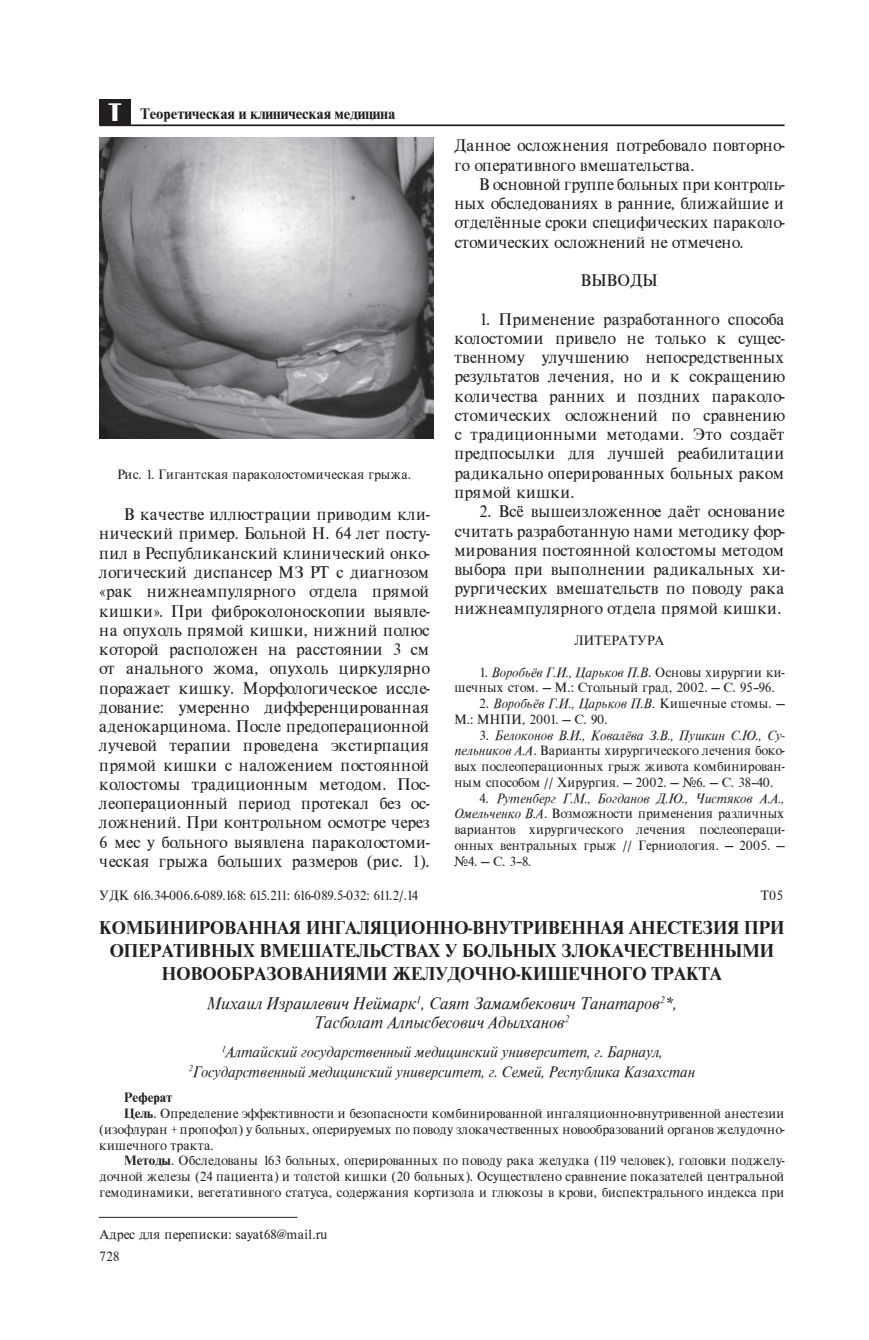
<style>
.page{position:relative;width:869px;height:1340px;background:#fff}
.page>*{position:absolute;margin:0;border:0;box-sizing:border-box;transform-origin:0 0}
.t1{font:700 19.25px/23.1px "Nimbus Cyr";color:#231f20;text-align:center}
.t2{font:17.5px/19.2px "Nimbus Cyr";color:#231f20;text-align:justify}
.t3{font:italic 17.5px/19.2px "Nimbus Cyr";color:#231f20;text-align:center}
.t4{font:italic 15.75px/19.2px "Nimbus Cyr";color:#231f20;text-align:center}
.t5{font:700 15.75px "Nimbus Cyr";color:#231f20}
.t6{font:14px/15.8px "Nimbus Cyr";color:#231f20}
.t7{font:14px "Nimbus Cyr";letter-spacing:-.04em;color:#231f20}
.t8{font:700 14px "Nimbus Cyr";color:#231f20}
.s1{font-family:"TT Compact";font-weight:400;font-size:21px;color:#fff}
.s2{font-style:italic}
.s3{font-weight:700}
</style>
<div class="page">
<hr style="left:99px;top:124px;width:685px;height:2px;background:#231f20">
<div style="left:99px;top:99px;width:31px;height:25px;background:#231f20"></div>
<img style="left:99px;top:137px;width:334px;height:302px">
<hr style="left:99px;top:1216px;width:198px;height:1px;background:#231f20">
<p class="t5" style="left:108px;top:104px;width:288px"><span class="s1">Т</span> Теоретическая и клиническая медицина</p>
<p class="t6" style="left:117px;top:465px;width:295px">Рис. 1. Гигантская параколостомическая грыжа.</p>
<p class="t2" style="left:99px;top:504px;width:332px;text-indent:25px">В качестве иллюстрации приводим кли&shy;нический пример. Больной Н. 64 лет посту&shy;пил в Республиканский клинический онко&shy;логический диспансер МЗ РТ с диагнозом «рак нижнеампулярного отдела прямой кишки». При фиброколоноскопии выявле&shy;на опухоль прямой кишки, нижний полюс которой расположен на расстоянии 3 см от анального жома, опухоль циркулярно поражает кишку. Морфологическое иссле&shy;дование: умеренно дифференцированная аденокарцинома. После предоперационной лучевой терапии проведена экстирпация прямой кишки с наложением постоянной колостомы традиционным методом. Пос&shy;леоперационный период протекал без ос&shy;ложнений. При контрольном осмотре через 6 мес у больного выявлена параколостоми&shy;ческая грыжа больших размеров (рис. 1).</p>
<p class="t2" style="left:454px;top:135px;width:332px">Данное осложнения потребовало повторно&shy;го оперативного вмешательства.</p>
<p class="t2" style="left:454px;top:173px;width:332px;text-indent:25px">В основной группе больных при контроль&shy;ных обследованиях в ранние, ближайшие и отделённые сроки специфических параколо&shy;стомических осложнений не отмечено.</p>
<p class="t2" style="left:580px;top:270px;width:79px">ВЫВОДЫ</p>
<p class="t2" style="left:454px;top:308px;width:332px;text-indent:25px">1. Применение разработанного способа колостомии привело не только к сущес&shy;твенному улучшению непосредственных результатов лечения, но и к сокращению количества ранних и поздних параколо&shy;стомических осложнений по сравнению с традиционными методами. Это создаёт предпосылки для лучшей реабилитации радикально оперированных больных раком прямой кишки.</p>
<p class="t2" style="left:454px;top:501px;width:332px;text-indent:25px">2. Всё вышеизложенное даёт основание считать разработанную нами методику фор&shy;мирования постоянной колостомы методом выбора при выполнении радикальных хи&shy;рургических вмешательств по поводу рака нижнеампулярного отдела прямой кишки.</p>
<p class="t6" style="left:574px;top:632px;width:92px">ЛИТЕРАТУРА</p>
<p class="t6" style="left:454px;top:663px;width:332px;text-indent:25px">1. <span class="s2">Воробьёв Г.И., Царьков П.В</span>. Основы хирургии ки&shy;шечных стом. — М.: Стольный град, 2002. — С. 95–96.</p>
<p class="t6" style="left:454px;top:695px;width:331px;text-indent:25px">2. <span class="s2">Воробьёв Г.И., Царьков П.В</span>. Кишечные стомы. —<br>М.: МНПИ, 2001. — С. 90.</p>
<p class="t6" style="left:454px;top:726px;width:332px;text-align:justify;text-indent:25px">3. <span class="s2">Белоконов В.И., Ковалёва З.В., Пушкин С.Ю., Су&shy;пельников А.А</span>. Варианты хирургического лечения боко&shy;вых послеоперационных грыж живота комбинирован&shy;ным способом // Хирургия. — 2002. — №6. — С. 38–40.</p>
<p class="t6" style="left:454px;top:789px;width:332px;text-align:justify;text-indent:25px">4. <span class="s2">Рутенберг Г.М., Богданов Д.Ю., Чистяков А.А., Омельченко В.А</span>. Возможности применения различных вариантов хирургического лечения послеопераци&shy;онных вентральных грыж // Герниология. — 2005. — №4. — С. 3–8.</p>
<p class="t7" style="left:99px;top:887px;width:320px">УДК 616.34-006.6-089.168: 615.211: 616-089.5-032: 611.2/.14</p>
<p class="t6" style="left:760px;top:887px;width:24px">Т05</p>
<p class="t1" style="left:99px;top:914px;width:686px">КОМБИНИРОВАННАЯ ИНГАЛЯЦИОННО-ВНУТРИВЕННАЯ АНЕСТЕЗИЯ ПРИ<br>ОПЕРАТИВНЫХ ВМЕШАТЕЛЬСТВАХ У БОЛЬНЫХ ЗЛОКАЧЕСТВЕННЫМИ<br>НОВООБРАЗОВАНИЯМИ ЖЕЛУДОЧНО-КИШЕЧНОГО ТРАКТА</p>
<p class="t3" style="left:207px;top:992px;width:471px">Михаил Израилевич Неймарк<sup>1</sup>, Саят Замамбекович Танатаров<sup>2</sup>*,<br>Тасболат Алпысбесович Адылханов<sup>2</sup></p>
<p class="t4" style="left:188px;top:1041px;width:508px"><sup>1</sup>Алтайский государственный медицинский университет, г. Барнаул,<br><sup>2</sup>Государственный медицинский университет, г. Семей, Республика Казахстан</p>
<p class="t8" style="left:124px;top:1088px;width:50px">Реферат</p>
<p class="t6" style="left:124px;top:1104px;width:661px"><span class="s3">Цель</span>. Определение эффективности и безопасности комбинированной ингаляционно-внутривенной анестезии</p>
<p class="t6" style="left:99px;top:1120px;width:686px">(изофлуран + пропофол) у больных, оперируемых по поводу злокачественных новообразований органов желудочно-</p>
<p class="t6" style="left:99px;top:1136px;width:116px">кишечного тракта.</p>
<p class="t6" style="left:124px;top:1152px;width:661px"><span class="s3">Методы</span>. Обследованы 163 больных, оперированных по поводу рака желудка (119 человек), головки поджелу-</p>
<p class="t6" style="left:99px;top:1167px;width:686px">дочной железы (24 пациента) и толстой кишки (20 больных). Осуществлено сравнение показателей центральной</p>
<p class="t6" style="left:99px;top:1183px;width:686px">гемодинамики, вегетативного статуса, содержания кортизола и глюкозы в крови, биспектрального индекса при</p>
<p class="t6" style="left:99px;top:1225px;width:229px">Адрес для переписки: sayat68@mail.ru</p>
<p class="t6" style="left:99px;top:1247px;width:21px">728</p>
</div>
